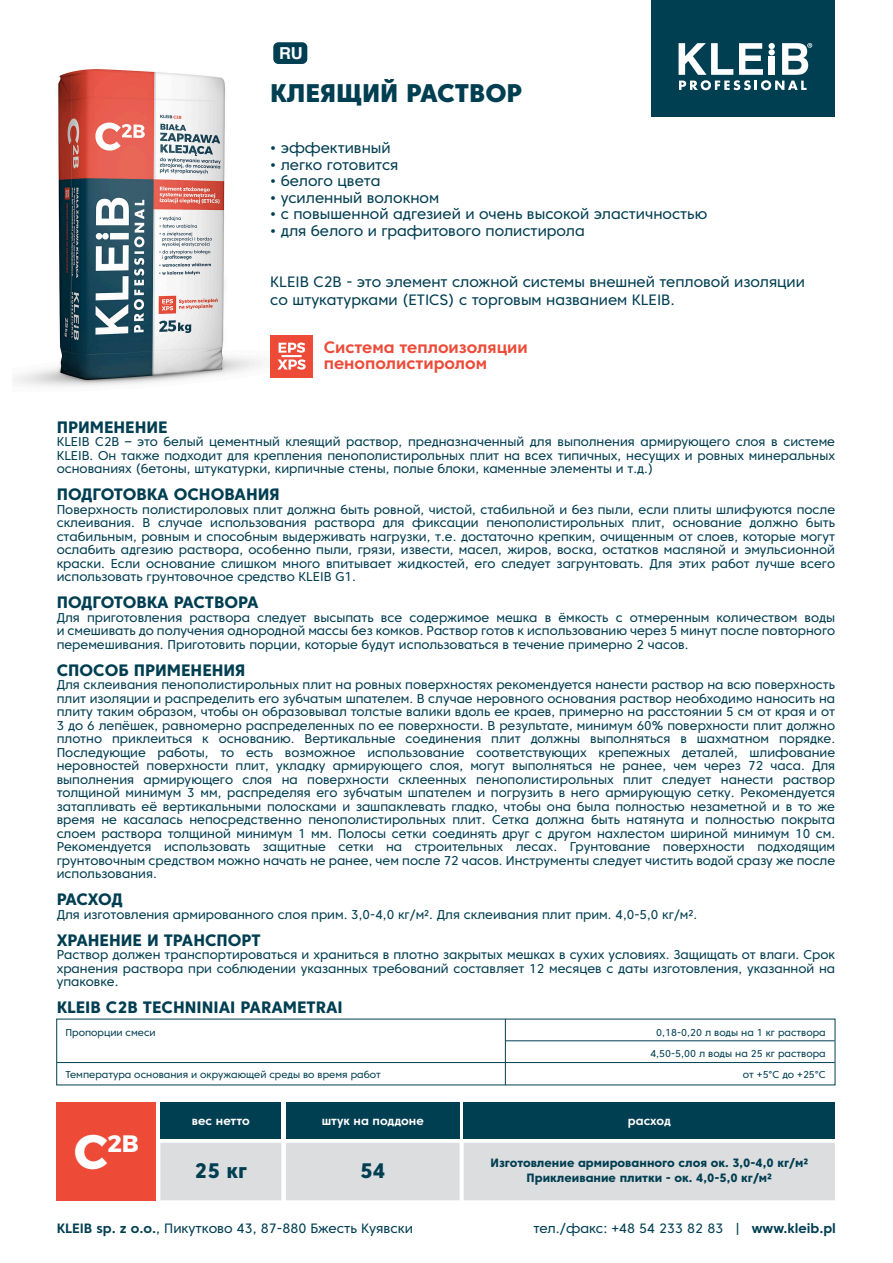
<style>
.page{position:relative;width:893px;height:1263px;background:#fff}
.page>*{position:absolute;margin:0;border:0;box-sizing:border-box;transform-origin:0 0}
.t1{font:800 25.5px "Core Sans C 85";color:#003e52}
.t2{font:700 23.7px "Montserrat";color:#fff}
.t3{font:800 21px "Core Sans C 75";color:#003e52}
.t4{font:800 16.5px "Core Sans C 75";color:#003e52}
.t5{font:700 16.5px/16.5px "Core Sans C 65";color:#ed4b38}
.t6{font:700 16.5px "Helvetica";color:#fff}
.t7{font:15px/18px "Core Sans C 45";color:#003e52}
.t8{font:13.5px "Core Sans C 45";color:#003e52}
.t9{font:12.75px/13.5px "Core Sans C 45";color:#003e52;text-align:justify}
.t10{font:800 12px/15.6px "Core Sans C 75";color:#003e52;text-align:center}
.t11{font:700 12px "Core Sans C 65";color:#fff}
.t12{font:10.05px/21.1px "Core Sans C 45";color:#003e52;text-align:right}
.s1{font-size:48.6px}
.s2{font-family:"Core Sans C 65";font-weight:700}
</style>
<div class="page">
<img style="left:12px;top:63px;width:273px;height:323px">
<div style="left:57px;top:1102px;width:99px;height:98px;background:#ed4b38"></div>
<hr style="left:505px;top:1019px;width:1px;height:66px;background:#003e52">
<hr style="left:505px;top:1040px;width:330px;height:1px;background:#003e52">
<hr style="left:57px;top:1062px;width:778px;height:1px;background:#003e52">
<div style="left:270px;top:335px;width:43px;height:42px;background:#ed4b38"></div>
<svg style="left:279px;top:343px;width:26px;height:10px"></svg>
<svg style="left:277px;top:359px;width:29px;height:11px"></svg>
<hr style="left:282px;top:355px;width:20px;height:2px;background:#fff">
<div style="left:273px;top:42px;width:34px;height:22px;background:#003e52;border-radius:5px"></div>
<div style="left:651px;top:0;width:184px;height:116px;background:#003e52"></div>
<svg style="left:679px;top:43px;width:133px;height:47px"></svg>
<div style="left:160px;top:1102px;width:121px;height:36px;background:#003e52"></div>
<div style="left:286px;top:1102px;width:174px;height:36px;background:#003e52"></div>
<div style="left:160px;top:1143px;width:675px;height:57px;background:#dcdddf"></div>
<div style="left:464px;top:1102px;width:371px;height:36px;background:#003e52"></div>
<p class="t6" style="left:279px;top:40px;width:25px">RU</p>
<h1 class="t1" style="left:270px;top:77px;width:253px">КЛЕЯЩИЙ РАСТВОР</h1>
<p class="t7" style="left:270px;top:139px;width:122px">• эффективный</p>
<p class="t7" style="left:270px;top:155px;width:130px">• легко готовится</p>
<p class="t7" style="left:270px;top:172px;width:112px">• белого цвета</p>
<p class="t7" style="left:270px;top:188px;width:170px">• усиленный волокном</p>
<p class="t7" style="left:270px;top:205px;width:439px">• с повышенной адгезией и очень высокой эластичностью</p>
<p class="t7" style="left:270px;top:221px;width:316px">• для белого и графитового полистирола</p>
<p class="t7" style="left:270px;top:272px;width:536px">KLEIB C2B - это элемент сложной системы внешней тепловой изоляции со штукатурками (ETICS) с торговым названием KLEIB.</p>
<p class="t5" style="left:324px;top:339px;width:205px">Система теплоизоляции пенополистиролом</p>
<p class="t4" style="left:57px;top:417px;width:112px">ПРИМЕНЕНИЕ</p>
<p class="t9" style="left:57px;top:435px;width:780px">KLEIB C2B – это белый цементный клеящий раствор, предназначенный для выполнения армирующего слоя в системе KLEIB. Он также подходит для крепления пенополистирольных плит на всех типичных, несущих и ровных минеральных основаниях (бетоны, штукатурки, кирпичные стены, полые блоки, каменные элементы и т.д.)</p>
<p class="t4" style="left:57px;top:484px;width:225px">ПОДГОТОВКА ОСНОВАНИЯ</p>
<p class="t9" style="left:57px;top:503px;width:780px">Поверхность полистироловых плит должна быть ровной, чистой, стабильной и без пыли, если плиты шлифуются после склеивания. В случае использования раствора для фиксации пенополистирольных плит, основание должно быть стабильным, ровным и способным выдерживать нагрузки, т.е. достаточно крепким, очищенным от слоев, которые могут ослабить адгезию раствора, особенно пыли, грязи, извести, масел, жиров, воска, остатков масляной и эмульсионной краски. Если основание слишком много впитывает жидкостей, его следует загрунтовать. Для этих работ лучше всего использовать грунтовочное средство KLEIB G1.</p>
<p class="t4" style="left:57px;top:592px;width:203px">ПОДГОТОВКА РАСТВОРА</p>
<p class="t9" style="left:57px;top:611px;width:780px">Для приготовления раствора следует высыпать все содержимое мешка в ёмкость с отмеренным количеством воды и смешивать до получения однородной массы без комков. Раствор готов к использованию через 5 минут после повторного перемешивания. Приготовить порции, которые будут использоваться в течение примерно 2 часов.</p>
<p class="t4" style="left:57px;top:660px;width:190px">СПОСОБ ПРИМЕНЕНИЯ</p>
<p class="t9" style="left:57px;top:678px;width:780px">Для склеивания пенополистирольных плит на ровных поверхностях рекомендуется нанести раствор на всю поверхность плит изоляции и распределить его зубчатым шпателем. В случае неровного основания раствор необходимо наносить на плиту таким образом, чтобы он образовывал толстые валики вдоль ее краев, примерно на расстоянии 5 см от края и от 3 до 6 лепёшек, равномерно распределенных по ее поверхности. В результате, минимум 60% поверхности плит должно плотно приклеиться к основанию. Вертикальные соединения плит должны выполняться в шахматном порядке.<br>Последующие работы, то есть возможное использование соответствующих крепежных деталей, шлифование неровностей поверхности плит, укладку армирующего слоя, могут выполняться не ранее, чем через 72 часа. Для выполнения армирующего слоя на поверхности склеенных пенополистирольных плит следует нанести раствор толщиной минимум 3 мм, распределяя его зубчатым шпателем и погрузить в него армирующую сетку. Рекомендуется затапливать её вертикальными полосками и зашпаклевать гладко, чтобы она была полностью незаметной и в то же время не касалась непосредственно пенополистирольных плит. Сетка должна быть натянута и полностью покрыта слоем раствора толщиной минимум 1 мм. Полосы сетки соединять друг с другом нахлестом шириной минимум 10 см.<br>Рекомендуется использовать защитные сетки на строительных лесах. Грунтование поверхности подходящим грунтовочным средством можно начать не ранее, чем после 72 часов. Инструменты следует чистить водой сразу же после использования.</p>
<p class="t4" style="left:57px;top:889px;width:68px">РАСХОД</p>
<p class="t9" style="left:57px;top:908px;width:642px">Для изготовления армированного слоя прим. 3,0-4,0 кг/м². Для склеивания плит прим. 4,0-5,0 кг/м².</p>
<p class="t4" style="left:57px;top:930px;width:206px">ХРАНЕНИЕ И ТРАНСПОРТ</p>
<p class="t9" style="left:57px;top:948px;width:780px">Раствор должен транспортироваться и храниться в плотно закрытых мешках в сухих условиях. Защищать от влаги. Срок хранения раствора при соблюдении указанных требований составляет 12 месяцев с даты изготовления, указанной на упаковке.</p>
<p class="t4" style="left:57px;top:997px;width:288px">KLEIB C2B TECHNINIAI PARAMETRAI</p>
<p class="t12" style="left:65px;top:1021px;width:92px">Пропорции смеси</p>
<p class="t12" style="left:65px;top:1064px;width:317px">Температура основания и окружающей среды во время работ</p>
<p class="t12" style="left:650px;top:1021px;width:177px">0,18-0,20 л воды на 1 кг раствора<br>4,50-5,00 л воды на 25 кг раствора от +5°C до +25°C</p>
<h2 class="t2" style="left:74px;top:1124px;width:66px"><span class="s1">C</span>2B</h2>
<p class="t11" style="left:192px;top:1113px;width:59px">вес нетто</p>
<h3 class="t3" style="left:195px;top:1157px;width:54px">25 кг</h3>
<h3 class="t3" style="left:360px;top:1157px;width:27px">54</h3>
<p class="t11" style="left:322px;top:1113px;width:104px">штук на поддоне</p>
<p class="t11" style="left:628px;top:1113px;width:44px">расход</p>
<p class="t10" style="left:490px;top:1155px;width:319px">Изготовление армированного слоя ок. 3,0-4,0 кг/м²<br>Приклеивание плитки - ок. 4,0-5,0 кг/м²</p>
<p class="t8" style="left:57px;top:1220px;width:358px"><span class="s2">KLEIB sp. z o.o.</span>, Пикутково 43, 87-880 Бжесть Куявски</p>
<p class="t8" style="left:533px;top:1220px;width:304px">тел./факс: +48 54 233 82 83 | <span class="s2">www.kleib.pl</span></p>
</div>
